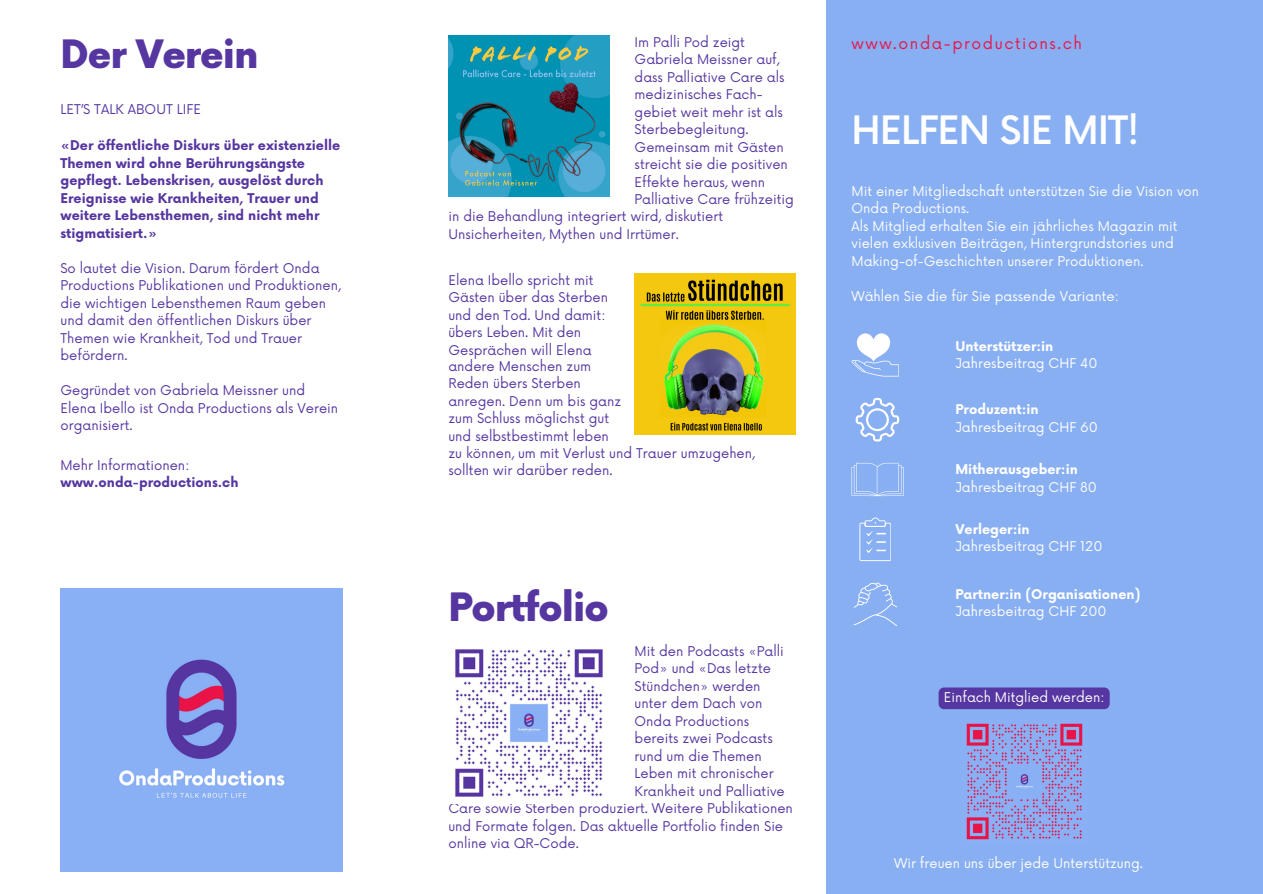
<style>
.page{position:relative;width:1263px;height:894px;background:#fff}
.page>*{position:absolute;margin:0;border:0;box-sizing:border-box;transform-origin:0 0}
.t1{font:900 38.1px "Now";letter-spacing:-.025em;color:#5636a0}
.t2{font:500 38.1px "Now";letter-spacing:-.025em;color:#fff}
.t3{font:15.45px "Now";letter-spacing:.1em;color:#e81548}
.t4{font:13.05px/17.5px "Now";color:#5636a0}
.t5{font:13.05px/17.5px "Now";color:#fff}
.t6{font:700 13.05px/17.5px "Now";color:#5636a0}
.t7{font:700 13.05px "Now";color:#fff}
</style>
<div class="page">
<div style="left:826px;top:0;width:437px;height:893px;background:#89aff3"></div>
<img style="left:60px;top:588px;width:283px;height:283px">
<img style="left:448px;top:36px;width:161px;height:161px">
<svg style="left:851px;top:333px;width:48px;height:43px"></svg>
<svg style="left:856px;top:398px;width:43px;height:43px"></svg>
<svg style="left:851px;top:463px;width:52px;height:33px"></svg>
<svg style="left:859px;top:517px;width:32px;height:44px"></svg>
<svg style="left:854px;top:582px;width:43px;height:44px"></svg>
<div style="left:939px;top:687px;width:171px;height:22px;background:#5636a0;border-radius:5px"></div>
<img style="left:966px;top:723px;width:117px;height:117px">
<img style="left:455px;top:649px;width:148px;height:148px">
<img style="left:635px;top:274px;width:160px;height:161px">
<p class="t1" style="left:60px;top:34px;width:199px">Der Verein</p>
<p class="t4" style="left:60px;top:101px;width:142px">LET’S TALK ABOUT LIFE</p>
<p class="t6" style="left:60px;top:137px;width:281px">«Der öffentliche Diskurs über existenzielle Themen wird ohne Berührungsängste gepflegt. Lebenskrisen, ausgelöst durch Ereignisse wie Krankheiten, Trauer und weitere Lebensthemen, sind nicht mehr stigmatisiert.»</p>
<p class="t4" style="left:60px;top:260px;width:282px">So lautet die Vision. Darum fördert Onda Productions Publikationen und Produktionen, die wichtigen Lebensthemen Raum geben und damit den öffentlichen Diskurs über Themen wie Krankheit, Tod und Trauer befördern.</p>
<p class="t4" style="left:60px;top:382px;width:279px">Gegründet von Gabriela Meissner und<br>Elena Ibello ist Onda Productions als Verein organisiert.</p>
<p class="t4" style="left:60px;top:457px;width:130px">Mehr Informationen:</p>
<p class="t6" style="left:60px;top:474px;width:179px">www.onda-productions.ch</p>
<p class="t4" style="left:635px;top:34px;width:161px">Im Palli Pod zeigt<br>Gabriela Meissner auf, dass Palliative Care als medizinisches Fach&shy;gebiet weit mehr ist als<br>Sterbebegleitung.<br>Gemeinsam mit Gästen streicht sie die positiven<br>Effekte heraus, wenn<br>Palliative Care frühzeitig</p>
<p class="t4" style="left:448px;top:208px;width:276px">in die Behandlung integriert wird, diskutiert<br>Unsicherheiten, Mythen und Irrtümer.</p>
<p class="t4" style="left:448px;top:272px;width:161px">Elena Ibello spricht mit<br>Gästen über das Sterben und den Tod. Und damit: übers Leben. Mit den<br>Gesprächen will Elena</p>
<p class="t4" style="left:448px;top:358px;width:174px">andere Menschen zum<br>Reden übers Sterben anregen. Denn um bis ganz zum Schluss möglichst gut und selbstbestimmt leben</p>
<p class="t4" style="left:448px;top:445px;width:308px">zu können, um mit Verlust und Trauer umzugehen, sollten wir darüber reden.</p>
<p class="t1" style="left:448px;top:587px;width:162px">Portfolio</p>
<p class="t4" style="left:635px;top:642px;width:152px">Mit den Podcasts «Palli<br>Pod» und «Das letzte<br>Stündchen» werden unter dem Dach von<br>Onda Productions bereits zwei Podcasts rund um die Themen<br>Leben mit chronischer<br>Krankheit und Palliative</p>
<p class="t4" style="left:448px;top:800px;width:346px">Care sowie Sterben produziert. Weitere Publikationen und Formate folgen. Das aktuelle Portfolio finden Sie online via QR-Code.</p>
<p class="t3" style="left:851px;top:34px;width:232px">www.onda-productions.ch</p>
<p class="t2" style="left:851px;top:110px;width:290px">HELFEN SIE MIT!</p>
<p class="t5" style="left:851px;top:183px;width:349px">Mit einer Mitgliedschaft unterstützen Sie die Vision von<br>Onda Productions.</p>
<p class="t5" style="left:851px;top:218px;width:327px">Als Mitglied erhalten Sie ein jährliches Magazin mit vielen exklusiven Beiträgen, Hintergrundstories und<br>Making-of-Geschichten unserer Produktionen.</p>
<p class="t5" style="left:851px;top:288px;width:269px">Wählen Sie die für Sie passende Variante:</p>
<p class="t7" style="left:955px;top:339px;width:99px">Unterstützer:in</p>
<p class="t5" style="left:955px;top:355px;width:144px">Jahresbeitrag CHF 40</p>
<p class="t7" style="left:955px;top:402px;width:85px">Produzent:in</p>
<p class="t5" style="left:955px;top:419px;width:144px">Jahresbeitrag CHF 60</p>
<p class="t7" style="left:955px;top:462px;width:124px">Mitherausgeber:in</p>
<p class="t5" style="left:955px;top:478px;width:143px">Jahresbeitrag CHF 80</p>
<p class="t7" style="left:955px;top:522px;width:76px">Verleger:in</p>
<p class="t5" style="left:955px;top:538px;width:149px">Jahresbeitrag CHF 120</p>
<p class="t7" style="left:955px;top:587px;width:186px">Partner:in (Organisationen)</p>
<p class="t5" style="left:955px;top:603px;width:153px">Jahresbeitrag CHF 200</p>
<p class="t5" style="left:944px;top:689px;width:162px">Einfach Mitglied werden:</p>
<p class="t5" style="left:894px;top:854px;width:250px">Wir freuen uns über jede Unterstützung.</p>
</div>
